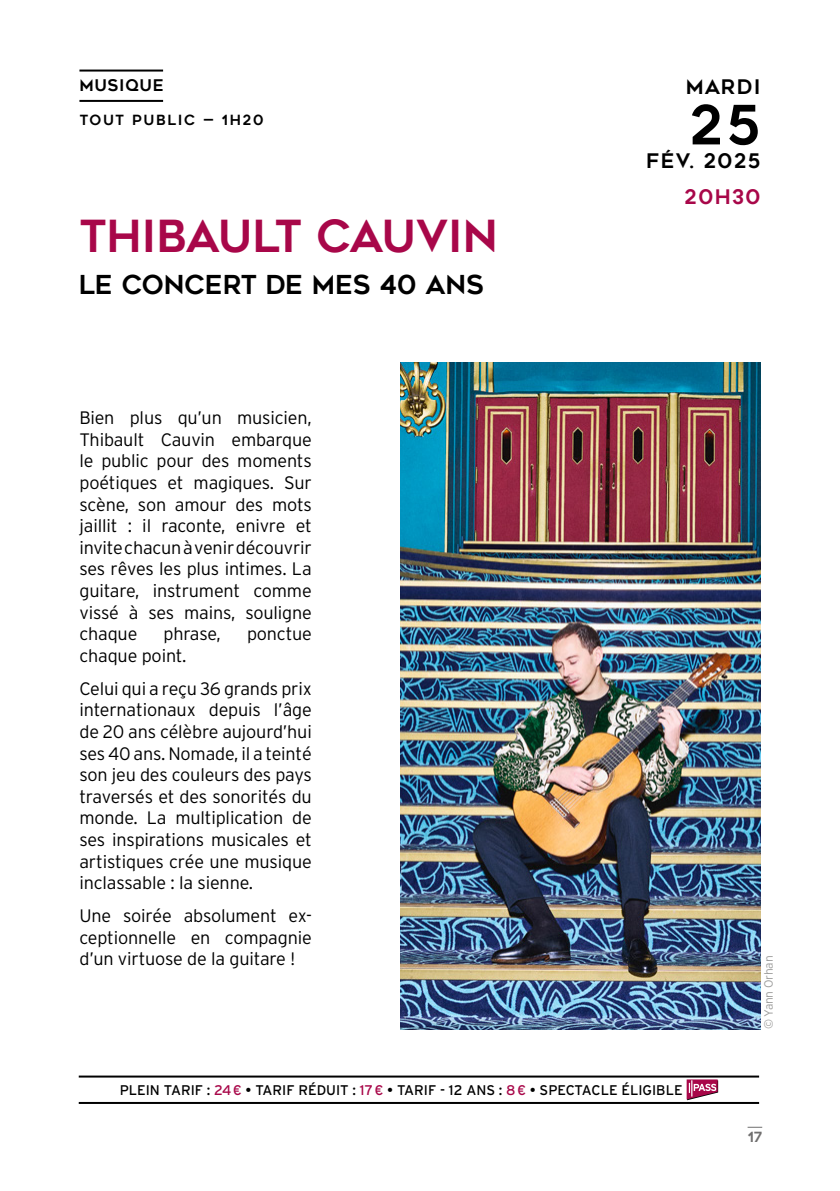
<style>
.page{position:relative;width:840px;height:1191px;background:#fff}
.page>*{position:absolute;margin:0;border:0;box-sizing:border-box;transform-origin:0 0}
.Spectacle_jour_chiffre{font:54px "Geometos";color:#000}
.Spectacle_Titre{font:44px "Geometos";color:#a80749}
.Spectacle_sous-titre_1{font:26px "Geometos";color:#000}
.Spectacle_jour{font:20px "Geometos";letter-spacing:.07em;color:#000}
.Spectacle_horaire{font:20px "Geometos";letter-spacing:.07em;color:#a80749}
.Spectacle_Texte{font:300 18px/21.6px "Interstate";letter-spacing:-.01em;color:#000;text-align:justify}
.Spectacle_Genre{font:16px "Geometos";letter-spacing:.05em;color:#000}
.Spectacle_Tarifs{font:14px "Interstate";color:#000}
.Spectacle_Public_durée{font:14px "Geometos";letter-spacing:.12em;color:#000}
.t1{font:14px "Geometos";color:#706f6f}
.Crédits_photos{font:300 12px "Interstate";letter-spacing:-.02em;color:#9d9d9c}
.s1{color:#a80749}
</style>
<div class="page">
<hr style="left:79px;top:1075px;width:679px;height:2px;background:#000">
<hr style="left:79px;top:1102px;width:679px;height:2px;background:#000">
<svg style="left:686px;top:1079px;width:31px;height:21px"></svg>
<hr style="left:79px;top:70px;width:84px;height:2px;background:#000">
<hr style="left:79px;top:100px;width:84px;height:2px;background:#000">
<img style="left:400px;top:363px;width:360px;height:666px">
<svg style="left:747px;top:1126px;width:14px;height:1px"></svg>
<p class="Spectacle_Genre" style="left:79px;top:77px;width:86px">MUSIQUE</p>
<p class="Spectacle_Public_durée" style="left:79px;top:112px;width:186px">TOUT PUBLIC — 1H20</p>
<p class="Spectacle_Titre" style="left:79px;top:211px;width:420px">THIBAULT CAUVIN</p>
<p class="Spectacle_sous-titre_1" style="left:79px;top:270px;width:406px">LE CONCERT DE MES 40 ANS</p>
<p class="Spectacle_Texte" style="left:79px;top:407px;width:234px">Bien plus qu’un musicien, Thibault Cauvin embarque le public pour des moments poétiques et magiques. Sur scène, son amour des mots jaillit : il raconte, enivre et invite chacun à venir découvrir ses rêves les plus intimes. La guitare, instrument comme vissé à ses mains, souligne chaque</p>
<p class="Spectacle_Texte" style="left:163px;top:623px;width:59px">phrase,</p>
<p class="Spectacle_Texte" style="left:247px;top:623px;width:66px">ponctue</p>
<p class="Spectacle_Texte" style="left:79px;top:644px;width:109px">chaque point.</p>
<p class="Spectacle_Texte" style="left:79px;top:677px;width:234px">Celui qui a reçu 36 grands prix internationaux depuis l’âge de 20 ans célèbre aujourd’hui ses 40 ans. Nomade, il a teinté son jeu des couleurs des pays traversés et des sonorités du monde. La multiplication de ses inspirations musicales et artistiques crée une musique inclassable : la sienne.</p>
<p class="Spectacle_Texte" style="left:79px;top:905px;width:234px">Une soirée absolument ex&shy;ceptionnelle en compagnie d’un virtuose de la guitare !</p>
<p class="Spectacle_jour" style="left:685px;top:76px;width:76px">MARDI</p>
<p class="Spectacle_jour_chiffre" style="left:688px;top:95px;width:73px">25</p>
<p class="Spectacle_jour" style="left:646px;top:150px;width:116px">FÉV. 2025</p>
<p class="Spectacle_horaire" style="left:683px;top:185px;width:78px">20H30</p>
<p class="Crédits_photos" style="left:761px;top:1029px;width:75px;rotate:-90deg">© Yann Orhan</p>
<p class="Spectacle_Tarifs" style="left:120px;top:1081px;width:564px">PLEIN TARIF : <span class="s1">24€</span> • TARIF RÉDUIT : <span class="s1">17€</span> • TARIF - 12 ANS : <span class="s1">8€</span> • SPECTACLE ÉLIGIBLE</p>
<p class="t1" style="left:747px;top:1129px;width:16px">17</p>
</div>
